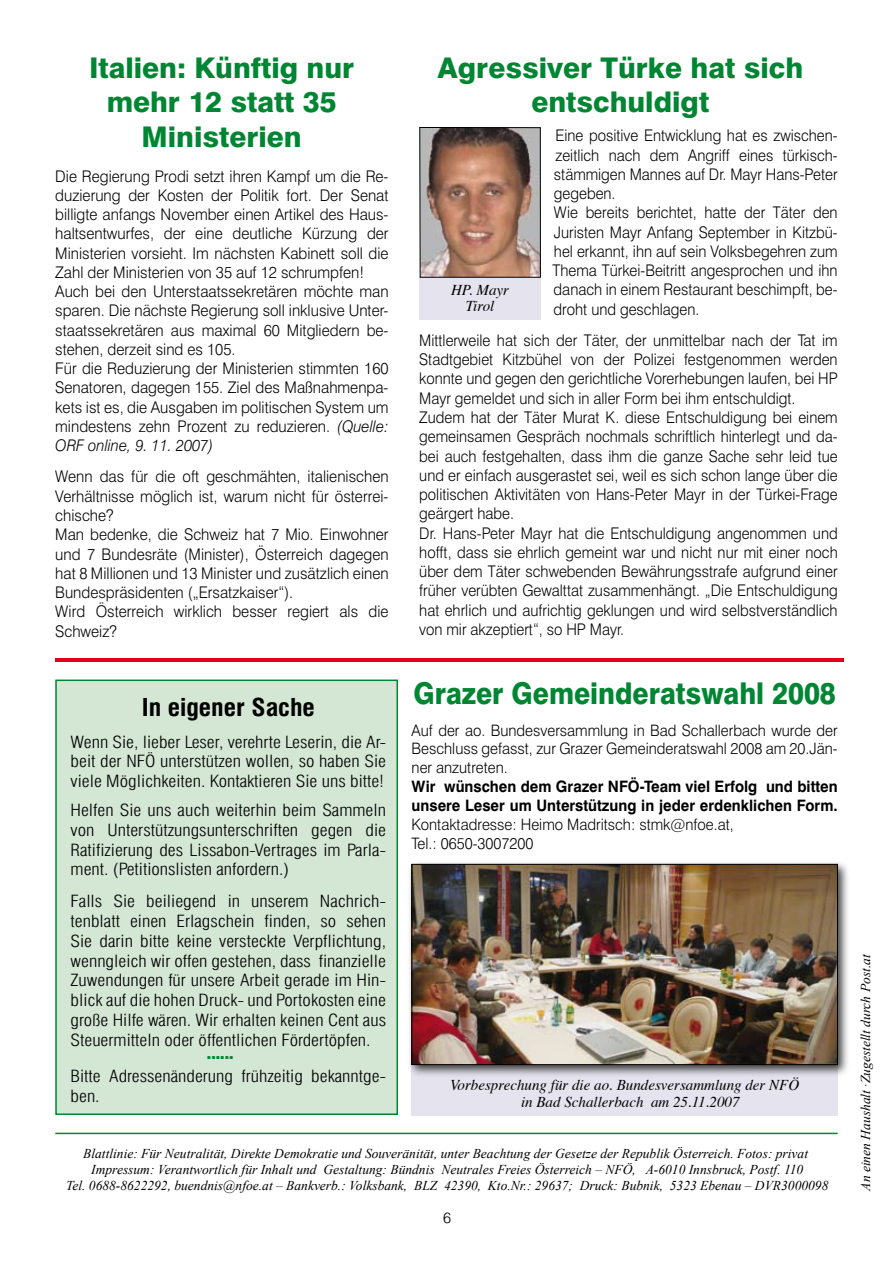
<style>
.page{position:relative;width:893px;height:1263px;background:#fff}
.page>*{position:absolute;margin:0;border:0;box-sizing:border-box;transform-origin:0 0}
.t1{font:800 30px "Swiss 721 BT";color:#008633;scale:.9 1}
.t2{font:800 28.5px/34.2px "Swiss 721 BT";color:#008633;text-align:center}
.t3{font:700 condensed 24px "Swiss 721 BT";color:#000;scale:1.08 1}
.t4{font:300 condensed 16.5px/19.8px "Swiss 721 BT";color:#000;text-align:justify;scale:1.14 1}
.t5{font:300 16.05px/19.2px "Swiss 721 BT";color:#000;scale:.93 1}
.t6{font:300 16.05px/19.2px "Swiss 721 BT";color:#000;scale:.95 1}
.t7{font:300 15.75px/18.9px "Swiss 721 BT";color:#000;text-align:justify;scale:.95 1}
.t8{font:700 15.75px/18.9px "Swiss 721 BT";color:#000;scale:.95 1}
.t9{font:italic 15px/16.5px "Times";color:#000}
.t10{font:300 15px "Swiss 721 BT";color:#000}
.t11{font:italic 13.5px/16.2px "Times New Roman";color:#000;text-align:center}
.t12{font:900 13.5px "Swiss 721 BT";color:#008633}
.s1{font-style:italic}
</style>
<div class="page">
<hr style="left:55px;top:1133px;width:783px;height:1px;background:#008633">
<div style="left:56px;top:680px;width:341px;height:434px;background:#d4e6d4"></div>
<div style="left:55px;top:679px;width:343px;height:436px;border:2px solid #008633"></div>
<div style="left:412px;top:1062px;width:426px;height:54px;background:#e4e3ee"></div>
<hr style="left:55px;top:658px;width:788px;height:3px;background:#e2001a">
<div style="left:419px;top:277px;width:122px;height:43px;background:#e4e3ee"></div>
<img style="left:422px;top:129px;width:117px;height:146px">
<div style="left:420px;top:127px;width:121px;height:150px;border:1px solid #000"></div>
<div style="left:407px;top:859px;width:445px;height:218px;background:#000;opacity:.75"></div>
<img style="left:414px;top:866px;width:422px;height:197px">
<div style="left:412px;top:864px;width:426px;height:201px;border:1px solid #000"></div>
<h2 class="t2" style="left:89px;top:51px;width:267px">Italien: Künftig nur mehr 12 statt 35<br>Ministerien</h2>
<p class="t6" style="left:55px;top:166px;width:352px">Die Regierung Prodi setzt ihren Kampf um die Re&shy;duzierung der Kosten der Politik fort. Der Senat billigte anfangs November einen Artikel des Haus&shy;haltsentwurfes, der eine deutliche Kürzung der Ministerien vorsieht. Im nächsten Kabinett soll die Zahl der Ministerien von 35 auf 12 schrumpfen!<br>Auch bei den Unterstaatssekretären möchte man sparen. Die nächste Regierung soll inklusive Unter&shy;staatssekretären aus maximal 60 Mitgliedern be&shy;stehen, derzeit sind es 105.<br>Für die Reduzierung der Ministerien stimmten 160<br>Senatoren, dagegen 155. Ziel des Maßnahmenpa&shy;kets ist es, die Ausgaben im politischen System um mindestens zehn Prozent zu reduzieren. <span class="s1">(Quelle:<br>ORF online, 9. 11. 2007)</span></p>
<p class="t6" style="left:55px;top:467px;width:352px">Wenn das für die oft geschmähten, italienischen Verhältnisse möglich ist, warum nicht für österrei&shy;chische?<br>Man bedenke, die Schweiz hat 7 Mio. Einwohner und 7 Bundesräte (Minister), Österreich dagegen hat 8 Millionen und 13 Minister und zusätzlich einen Bundespräsidenten („Ersatzkaiser“).<br>Wird Österreich wirklich besser regiert als die Schweiz?</p>
<h3 class="t3" style="left:142px;top:693px;width:162px">In eigener Sache</h3>
<p class="t4" style="left:71px;top:732px;width:278px">Wenn Sie, lieber Leser, verehrte Leserin, die Ar&shy;beit der NFÖ unterstützen wollen, so haben Sie viele Möglichkeiten. Kontaktieren Sie uns bitte!</p>
<p class="t4" style="left:71px;top:800px;width:278px">Helfen Sie uns auch weiterhin beim Sammeln von Unterstützungsunterschriften gegen die Ratifizierung des Lissabon-Vertrages im Parla&shy;ment. (Petitionslisten anfordern.)</p>
<p class="t4" style="left:71px;top:891px;width:278px">Falls Sie beiliegend in unserem Nachrich&shy;tenblatt einen Erlagschein finden, so sehen Sie darin bitte keine versteckte Verpflichtung, wenngleich wir offen gestehen, dass finanzielle Zuwendungen für unsere Arbeit gerade im Hin&shy;blick auf die hohen Druck- und Portokosten eine große Hilfe wären. Wir erhalten keinen Cent aus Steuermitteln oder öffentlichen Fördertöpfen.</p>
<p class="t4" style="left:71px;top:1066px;width:278px">Bitte Adressenänderung frühzeitig bekanntge&shy;ben.</p>
<p class="t12" style="left:207px;top:1045px;width:28px">......</p>
<h2 class="t2" style="left:437px;top:51px;width:367px">Agressiver Türke hat sich entschuldigt</h2>
<p class="t5" style="left:552px;top:126px;width:308px">Eine positive Entwicklung hat es zwischen&shy;zeitlich nach dem Angriff eines türkisch&shy;stämmigen Mannes auf Dr. Mayr Hans-Peter gegeben.<br>Wie bereits berichtet, hatte der Täter den Juristen Mayr Anfang September in Kitzbü&shy;hel erkannt, ihn auf sein Volksbegehren zum Thema Türkei-Beitritt angesprochen und ihn danach in einem Restaurant beschimpft, be&shy;droht und geschlagen.</p>
<p class="t5" style="left:419px;top:330px;width:451px">Mittlerweile hat sich der Täter, der unmittelbar nach der Tat im Stadtgebiet Kitzbühel von der Polizei festgenommen werden konnte und gegen den gerichtliche Vorerhebungen laufen, bei HP Mayr gemeldet und sich in aller Form bei ihm entschuldigt.<br>Zudem hat der Täter Murat K. diese Entschuldigung bei einem gemeinsamen Gespräch nochmals schriftlich hinterlegt und da&shy;bei auch festgehalten, dass ihm die ganze Sache sehr leid tue und er einfach ausgerastet sei, weil es sich schon lange über die politischen Aktivitäten von Hans-Peter Mayr in der Türkei-Frage geärgert habe.<br>Dr. Hans-Peter Mayr hat die Entschuldigung angenommen und hofft, dass sie ehrlich gemeint war und nicht nur mit einer noch über dem Täter schwebenden Bewährungsstrafe aufgrund einer früher verübten Gewalttat zusammenhängt. „Die Entschuldigung hat ehrlich und aufrichtig geklungen und wird selbstverständlich von mir akzeptiert“, so HP Mayr.</p>
<p class="t9" style="left:451px;top:280px;width:60px;text-align:center">HP. Mayr<br>Tirol</p>
<h1 class="t1" style="left:413px;top:675px;width:471px">Grazer Gemeinderatswahl 2008</h1>
<p class="t7" style="left:412px;top:720px;width:450px">Auf der ao. Bundesversammlung in Bad Schallerbach wurde der Beschluss gefasst, zur Grazer Gemeinderatswahl 2008 am 20.Jän&shy;ner anzutreten.</p>
<p class="t8" style="left:412px;top:777px;width:450px">Wir wünschen dem Grazer NFÖ-Team viel Erfolg und bitten unsere Leser um Unterstützung in jeder erdenklichen Form.</p>
<p class="t7" style="left:412px;top:815px;width:341px">Kontaktadresse: Heimo Madritsch: stmk@nfoe.at,<br>Tel.: 0650-3007200</p>
<p class="t9" style="left:521px;top:1075px;width:280px;text-indent:-71px">Vorbesprechung für die ao. Bundesversammlung der NFÖ in Bad Schallerbach am 25.11.2007</p>
<p class="t11" style="left:66px;top:1145px;width:764px">Blattlinie: Für Neutralität, Direkte Demokratie und Souveränität, unter Beachtung der Gesetze der Republik Österreich. Fotos: privat<br>Impressum: Verantwortlich für Inhalt und Gestaltung: Bündnis Neutrales Freies Österreich – NFÖ, A-6010 Innsbruck, Postf. 110<br>Tel. 0688-8622292, buendnis@nfoe.at – Bankverb.: Volksbank, BLZ 42390, Kto.Nr.: 29637; Druck: Bubnik, 5323 Ebenau – DVR3000098</p>
<p class="t10" style="left:443px;top:1208px;width:9px">6</p>
<p class="t11" style="left:857px;top:1191px;width:238px;rotate:-90deg">An einen Haushalt ·Zugestellt durch Post.at</p>
</div>
